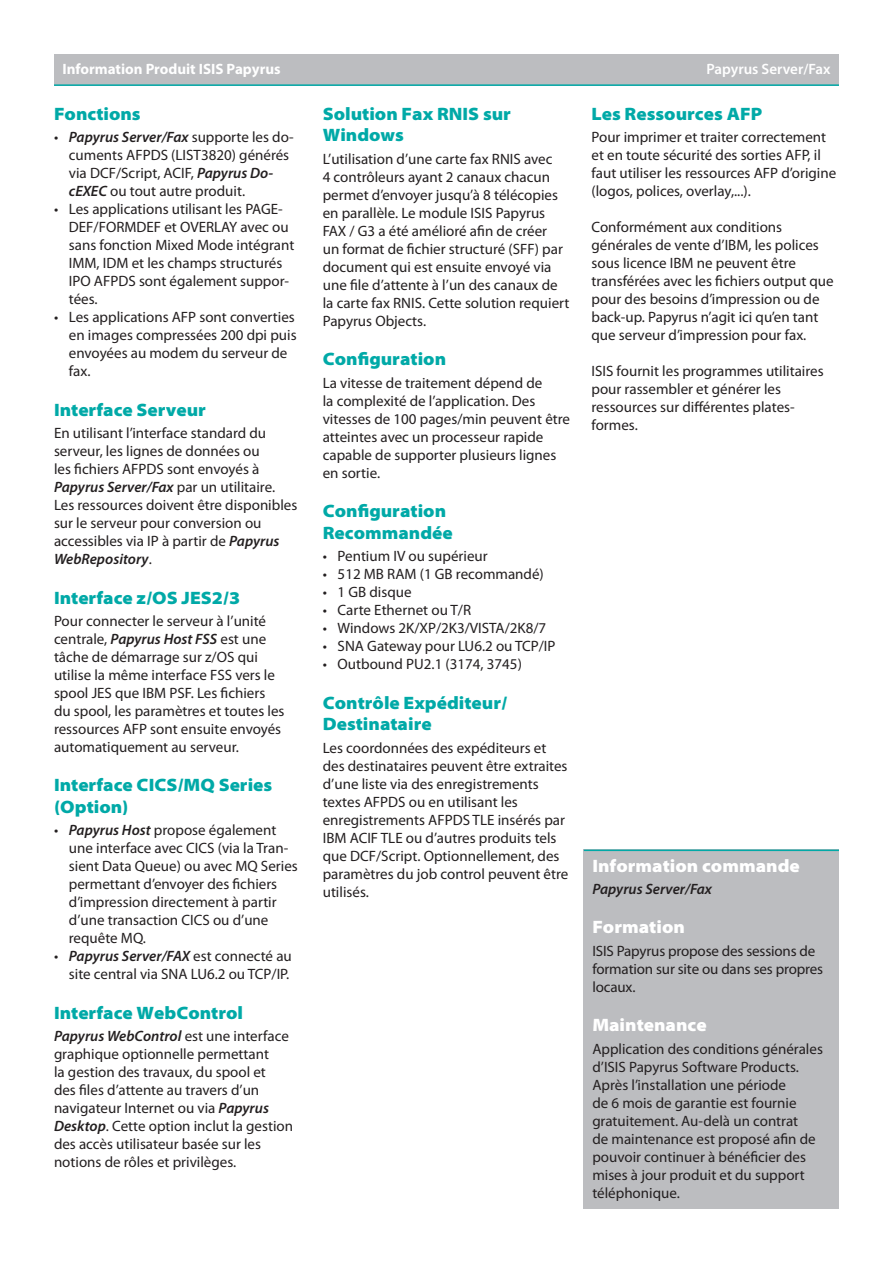
<style>
.page{position:relative;width:893px;height:1263px;background:#fff}
.page>*{position:absolute;margin:0;border:0;box-sizing:border-box;transform-origin:0 0}
.Paragraph_Header{font:900 semi-expanded 18px/21.6px "Myriad Pro";color:#00a9a7}
.Order_Info__Header{font:900 semi-expanded 18px "Myriad Pro";color:#fff}
.Paragraph_text{font:15px/18px "Myriad Pro";color:#231f20}
.t1{font:700 15px "Myriad Pro";color:#fff}
.Paragraph_text-2{font:italic 600 15px "Myriad Pro";color:#231f20}
.p2_Headline{font:600 15px "Myriad Pro";color:#fff}
.s1{font-weight:600;font-style:italic}
</style>
<div class="page">
<div style="left:54px;top:54px;width:785px;height:32px;background:#bcbdc0"></div>
<hr style="left:54px;top:84px;width:785px;height:2px;background:#00a9a7">
<div style="left:584px;top:849px;width:255px;height:360px;background:#bcbdc0"></div>
<hr style="left:584px;top:849px;width:255px;height:2px;background:#00a9a7">
<p class="t1" style="left:63px;top:60px;width:220px">Information Produit ISIS Papyrus</p>
<p class="Paragraph_Header" style="left:54px;top:103px;width:88px">Fonctions</p>
<p class="Paragraph_text" style="left:69px;top:128px;width:226px;text-indent:-15px">• <span class="s1">Papyrus Server/Fax</span> supporte les do&shy;cuments AFPDS (LIST3820) générés via DCF/Script, ACIF, <span class="s1">Papyrus Do&shy;cEXEC</span> ou tout autre produit.</p>
<p class="Paragraph_text" style="left:69px;top:200px;width:227px;text-indent:-15px">• Les applications utilisant les PAGE-<br>DEF/FORMDEF et OVERLAY avec ou sans fonction Mixed Mode intégrant<br>IMM, IDM et les champs structurés<br>IPO AFPDS sont également suppor&shy;tées.</p>
<p class="Paragraph_text" style="left:69px;top:308px;width:229px;text-indent:-15px">• Les applications AFP sont converties en images compressées 200 dpi puis envoyées au modem du serveur de fax.</p>
<p class="Paragraph_Header" style="left:54px;top:399px;width:153px">Interface Serveur</p>
<p class="Paragraph_text" style="left:54px;top:424px;width:245px">En utilisant l’interface standard du serveur, les lignes de données ou<br>les fichiers AFPDS sont envoyés à <span class="s1">Papyrus Server/Fax</span> par un utilitaire.<br>Les ressources doivent être disponibles sur le serveur pour conversion ou accessibles via IP à partir de <span class="s1">Papyrus WebRepository</span>.</p>
<p class="Paragraph_Header" style="left:54px;top:587px;width:188px">Interface z/OS JES2/3</p>
<p class="Paragraph_text" style="left:54px;top:612px;width:232px">Pour connecter le serveur à l’unité centrale, <span class="s1">Papyrus Host FSS</span> est une tâche de démarrage sur z/OS qui utilise la même interface FSS vers le spool JES que IBM PSF. Les fichiers du spool, les paramètres et toutes les ressources AFP sont ensuite envoyés automatiquement au serveur.</p>
<p class="Paragraph_Header" style="left:54px;top:775px;width:220px">Interface CICS/MQ Series (Option)</p>
<p class="Paragraph_text" style="left:69px;top:821px;width:231px;text-indent:-15px">• <span class="s1">Papyrus Host</span> propose également une interface avec CICS (via la Tran&shy;sient Data Queue) ou avec MQ Series permettant d’envoyer des fichiers d’impression directement à partir d’une transaction CICS ou d’une requête MQ.</p>
<p class="Paragraph_text" style="left:54px;top:947px;width:239px;text-align:right">• <span class="s1">Papyrus Server/FAX</span> est connecté au site central via SNA LU6.2 ou TCP/IP.</p>
<p class="Paragraph_Header" style="left:54px;top:1002px;width:191px">Interface WebControl</p>
<p class="Paragraph_text" style="left:54px;top:1027px;width:241px"><span class="s1">Papyrus WebControl</span> est une interface graphique optionnelle permettant<br>la gestion des travaux, du spool et<br>des files d’attente au travers d’un navigateur Internet ou via <span class="s1">Papyrus Desktop</span>. Cette option inclut la gestion des accès utilisateur basée sur les notions de rôles et privilèges.</p>
<p class="Paragraph_Header" style="left:323px;top:103px;width:190px">Solution Fax RNIS sur<br>Windows</p>
<p class="Paragraph_text" style="left:323px;top:150px;width:248px">L’utilisation d’une carte fax RNIS avec<br>4 contrôleurs ayant 2 canaux chacun permet d’envoyer jusqu’à 8 télécopies en parallèle. Le module ISIS Papyrus FAX / G3 a été amélioré afin de créer<br>un format de fichier structuré (SFF) par document qui est ensuite envoyé via une file d’attente à l’un des canaux de la carte fax RNIS. Cette solution requiert Papyrus Objects.</p>
<p class="Paragraph_Header" style="left:323px;top:349px;width:125px">Configuration</p>
<p class="Paragraph_text" style="left:323px;top:374px;width:249px">La vitesse de traitement dépend de<br>la complexité de l’application. Des vitesses de 100 pages/min peuvent être atteintes avec un processeur rapide capable de supporter plusieurs lignes en sortie.</p>
<p class="Paragraph_Header" style="left:323px;top:500px;width:132px">Configuration<br>Recommandée</p>
<p class="Paragraph_text" style="left:323px;top:547px;width:166px">• Pentium IV ou supérieur</p>
<p class="Paragraph_text" style="left:323px;top:565px;width:223px">• 512 MB RAM (1 GB recommandé)</p>
<p class="Paragraph_text" style="left:323px;top:583px;width:90px">• 1 GB disque</p>
<p class="Paragraph_text" style="left:323px;top:601px;width:150px">• Carte Ethernet ou T/R</p>
<p class="Paragraph_text" style="left:323px;top:619px;width:225px">• Windows 2K/XP/2K3/VISTA/2K8/7</p>
<p class="Paragraph_text" style="left:323px;top:637px;width:234px">• SNA Gateway pour LU6.2 ou TCP/IP</p>
<p class="Paragraph_text" style="left:323px;top:655px;width:201px">• Outbound PU2.1 (3174, 3745)</p>
<p class="Paragraph_Header" style="left:323px;top:692px;width:186px">Contrôle Expéditeur/<br>Destinataire</p>
<p class="Paragraph_text" style="left:323px;top:739px;width:247px">Les coordonnées des expéditeurs et des destinataires peuvent être extraites d’une liste via des enregistrements textes AFPDS ou en utilisant les enregistrements AFPDS TLE insérés par IBM ACIF TLE ou d’autres produits tels que DCF/Script. Optionnellement, des paramètres du job control peuvent être utilisés.</p>
<p class="p2_Headline" style="left:706px;top:60px;width:125px">Papyrus Server/Fax</p>
<p class="Paragraph_Header" style="left:591px;top:103px;width:172px">Les Ressources AFP</p>
<p class="Paragraph_text" style="left:591px;top:128px;width:246px">Pour imprimer et traiter correctement et en toute sécurité des sorties AFP, il faut utiliser les ressources AFP d’origine (logos, polices, overlay,...).</p>
<p class="Paragraph_text" style="left:591px;top:218px;width:244px">Conformément aux conditions générales de vente d’IBM, les polices sous licence IBM ne peuvent être transférées avec les fichiers output que pour des besoins d’impression ou de back-up. Papyrus n’agit ici qu’en tant que serveur d’impression pour fax.</p>
<p class="Paragraph_text" style="left:591px;top:362px;width:234px">ISIS fournit les programmes utilitaires pour rassembler et générer les ressources sur différentes plates&shy;formes.</p>
<p class="Order_Info__Header" style="left:592px;top:855px;width:209px">Information commande</p>
<p class="Paragraph_text-2" style="left:592px;top:880px;width:121px">Papyrus Server/Fax</p>
<p class="Order_Info__Header" style="left:592px;top:917px;width:94px">Formation</p>
<p class="Paragraph_text" style="left:592px;top:942px;width:232px">ISIS Papyrus propose des sessions de formation sur site ou dans ses propres locaux.</p>
<p class="Order_Info__Header" style="left:592px;top:1015px;width:116px">Maintenance</p>
<p class="Paragraph_text" style="left:592px;top:1040px;width:232px">Application des conditions générales d’ISIS Papyrus Software Products.<br>Après l’installation une période<br>de 6 mois de garantie est fournie gratuitement. Au-delà un contrat<br>de maintenance est proposé afin de pouvoir continuer à bénéficier des mises à jour produit et du support téléphonique.</p>
</div>
